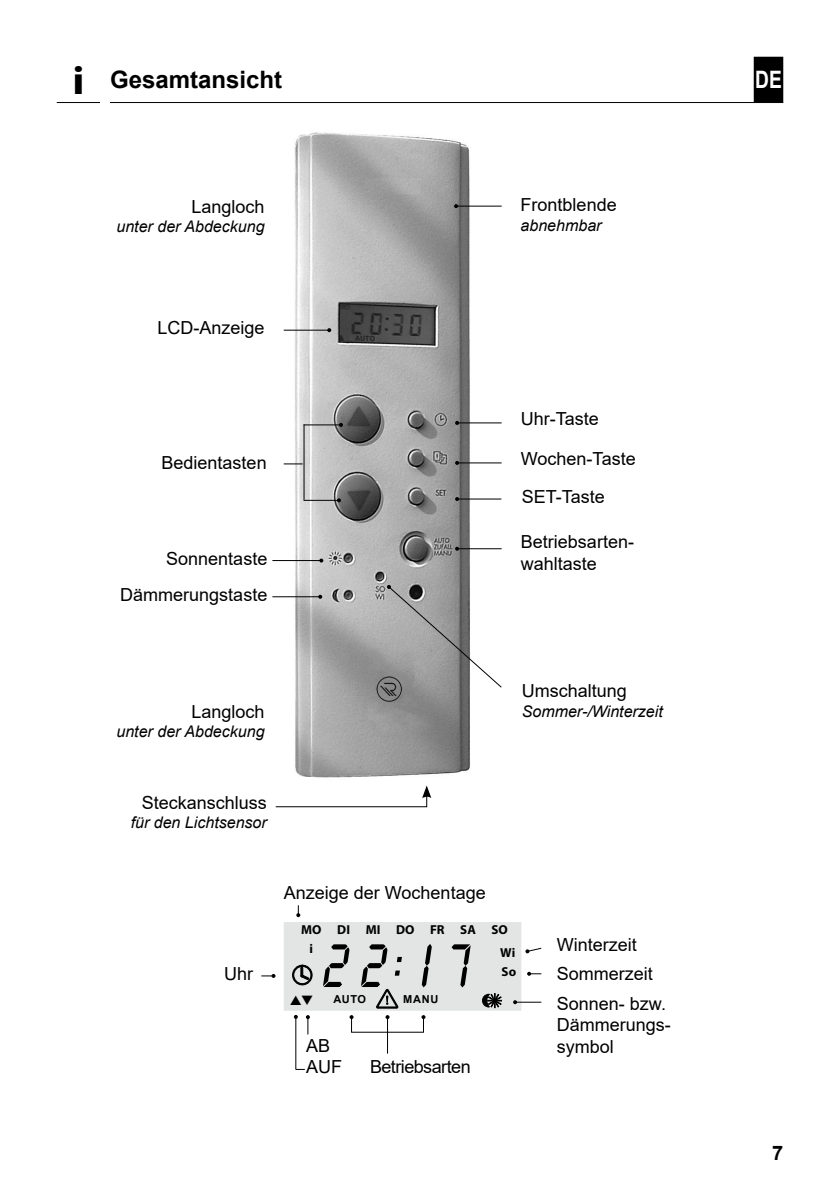
<style>
.page{position:relative;width:840px;height:1191px;background:#fff}
.page>*{position:absolute;margin:0;border:0;box-sizing:border-box;transform-origin:0 0}
.t1{font:64px "Lcd D";color:#000;scale:.85 1}
.t2{font:700 24px "Arial";color:#000}
.t3{font:700 24px "Arial";color:#fff;scale:.8 1}
.t4{font:700 20px "Arial";color:#000}
.t5{font:18px/21.6px "Arial";color:#000}
.t6{font:18px "Arial";letter-spacing:-.03em;color:#000}
.t7{font:italic 16px "Arial";color:#000}
.t8{font:700 13px/19.4px "Myriad Pro";color:#000}
.t9{font:700 11px "Arial";letter-spacing:.055em;color:#000}
.s1{font-family:"Myriad Pro";font-size:40px}
</style>
<div class="page">
<img style="left:278px;top:132px;width:203px;height:646px">
<hr style="left:457px;top:422px;width:44px;height:1px;background:#000">
<svg style="left:455px;top:421px;width:4px;height:4px"></svg>
<hr style="left:457px;top:462px;width:44px;height:1px;background:#000">
<svg style="left:455px;top:461px;width:4px;height:4px"></svg>
<hr style="left:283px;top:330px;width:46px;height:1px;background:#000">
<svg style="left:327px;top:328px;width:4px;height:4px"></svg>
<svg style="left:283px;top:463px;width:19px;height:1px"></svg>
<hr style="left:303px;top:424px;width:1px;height:76px;background:#000">
<hr style="left:303px;top:424px;width:38px;height:1px;background:#000">
<svg style="left:339px;top:423px;width:4px;height:4px"></svg>
<hr style="left:303px;top:500px;width:36px;height:1px;background:#000">
<svg style="left:337px;top:498px;width:4px;height:4px"></svg>
<hr style="left:457px;top:498px;width:44px;height:1px;background:#000">
<svg style="left:455px;top:497px;width:4px;height:4px"></svg>
<hr style="left:457px;top:548px;width:44px;height:1px;background:#000">
<svg style="left:455px;top:547px;width:4px;height:4px"></svg>
<hr style="left:272px;top:560px;width:49px;height:1px;background:#000">
<svg style="left:319px;top:558px;width:4px;height:4px"></svg>
<hr style="left:272px;top:596px;width:48px;height:1px;background:#000">
<svg style="left:318px;top:595px;width:4px;height:4px"></svg>
<svg style="left:387px;top:585px;width:115px;height:103px"></svg>
<div style="left:283px;top:922px;width:238px;height:88px;background:#e3e4e4"></div>
<svg style="left:292px;top:965px;width:20px;height:20px"></svg>
<svg style="left:376px;top:989px;width:21px;height:19px"></svg>
<hr style="left:295px;top:1017px;width:1px;height:52px;background:#000">
<svg style="left:294px;top:1015px;width:4px;height:4px"></svg>
<svg style="left:296px;top:905px;width:4px;height:12px"></svg>
<svg style="left:513px;top:1000px;width:28px;height:4px"></svg>
<svg style="left:306px;top:1015px;width:4px;height:19px"></svg>
<svg style="left:525px;top:947px;width:17px;height:6px"></svg>
<svg style="left:527px;top:971px;width:14px;height:4px"></svg>
<hr style="left:456px;top:206px;width:45px;height:1px;background:#000">
<svg style="left:454px;top:204px;width:4px;height:4px"></svg>
<svg style="left:482px;top:993px;width:19px;height:14px"></svg>
<svg style="left:261px;top:974px;width:14px;height:4px"></svg>
<hr style="left:387px;top:1017px;width:1px;height:36px;background:#000">
<svg style="left:349px;top:1015px;width:4px;height:4px"></svg>
<svg style="left:421px;top:1015px;width:4px;height:4px"></svg>
<svg style="left:275px;top:785px;width:156px;height:22px"></svg>
<div style="left:754px;top:58px;width:27px;height:43px;background:#000"></div>
<div style="left:753px;top:57px;width:29px;height:45px;border:2px solid #000"></div>
<hr style="left:110px;top:102px;width:672px;height:1px;background:#000">
<hr style="left:57px;top:102px;width:43px;height:1px;background:#000">
<h2 class="t2" style="left:72px;top:63px;width:211px"><span class="s1">i</span> Gesamtansicht</h2>
<p class="t5" style="left:191px;top:195px;width:75px">Langloch</p>
<p class="t7" style="left:116px;top:216px;width:149px">unter der Abdeckung</p>
<p class="t5" style="left:157px;top:317px;width:109px">LCD-Anzeige</p>
<p class="t5" style="left:161px;top:451px;width:107px">Bedientasten</p>
<p class="t5" style="left:520px;top:194px;width:98px">Frontblende</p>
<p class="t7" style="left:520px;top:214px;width:82px">abnehmbar</p>
<p class="t5" style="left:520px;top:408px;width:80px">Uhr-Taste</p>
<p class="t5" style="left:520px;top:447px;width:116px">Wochen-Taste</p>
<p class="t5" style="left:521px;top:486px;width:85px">SET-Taste</p>
<p class="t5" style="left:520px;top:531px;width:115px">Betriebsarten-</p>
<p class="t5" style="left:166px;top:547px;width:103px">Sonnentaste</p>
<p class="t5" style="left:520px;top:552px;width:78px">wahltaste</p>
<p class="t5" style="left:120px;top:584px;width:149px">Dämmerungstaste</p>
<p class="t5" style="left:191px;top:700px;width:75px">Langloch</p>
<p class="t7" style="left:116px;top:721px;width:149px">unter der Abdeckung</p>
<p class="t5" style="left:142px;top:792px;width:127px">Steckanschluss</p>
<p class="t7" style="left:131px;top:812px;width:138px">für den Lichtsensor</p>
<p class="t5" style="left:521px;top:680px;width:107px">Umschaltung</p>
<p class="t7" style="left:521px;top:700px;width:142px">Sommer-/Winterzeit</p>
<p class="t5" style="left:283px;top:881px;width:203px">Anzeige der Wochentage</p>
<p class="t8" style="left:301px;top:920px;width:208px">MO DI MI DO FR SA SO</p>
<p class="t5" style="left:556px;top:933px;width:82px">Winterzeit</p>
<p class="t8" style="left:309px;top:939px;width:5px">i</p>
<h1 class="t1" style="left:320px;top:934px;width:174px">22:i 7</h1>
<p class="t9" style="left:333px;top:991px;width:34px">AUTO</p>
<p class="t9" style="left:403px;top:991px;width:37px">MANU</p>
<p class="t5" style="left:306px;top:1034px;width:37px">AB<br>AUF</p>
<p class="t8" style="left:500px;top:943px;width:18px">Wi<br>So</p>
<p class="t5" style="left:224px;top:963px;width:30px">Uhr</p>
<p class="t5" style="left:556px;top:963px;width:98px">Sommerzeit</p>
<p class="t5" style="left:556px;top:992px;width:116px">Sonnen- bzw.<br>Dämmerungs&shy;symbol</p>
<p class="t6" style="left:370px;top:1054px;width:102px">Betriebsarten</p>
<h2 class="t3" style="left:754px;top:63px;width:35px">DE</h2>
<p class="t4" style="left:771px;top:1139px;width:13px">7</p>
</div>
